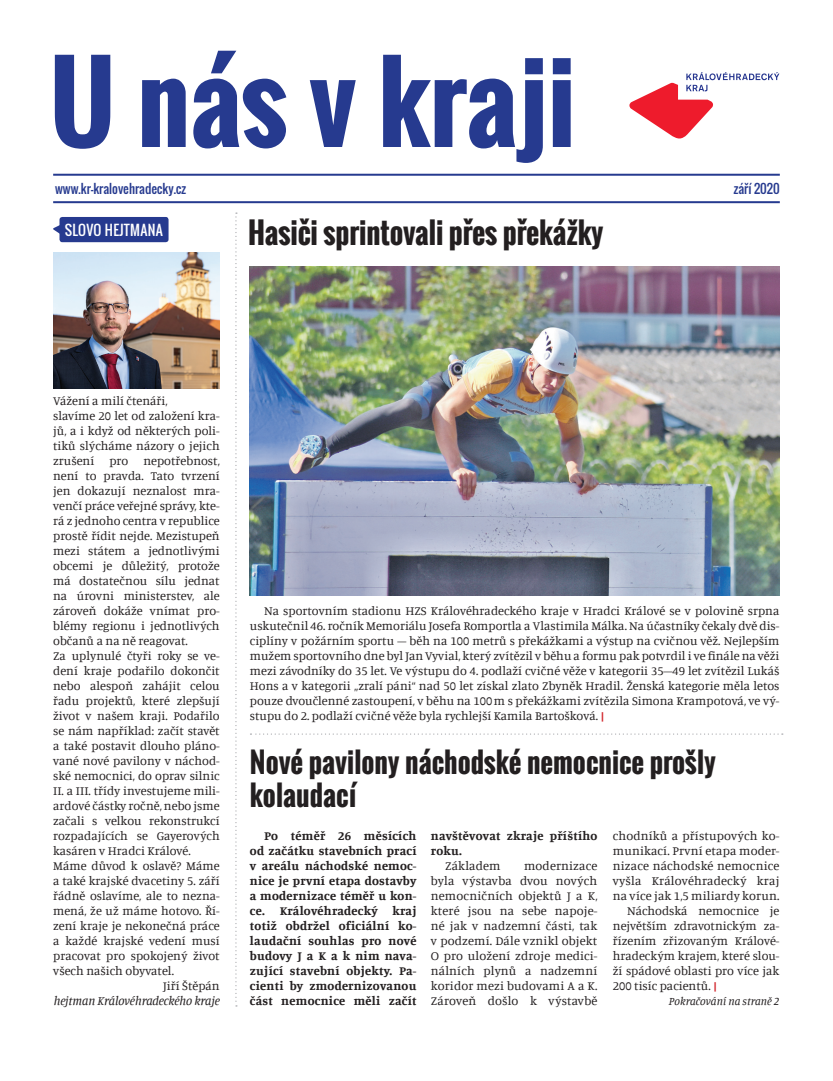
<style>
.page{position:relative;width:833px;height:1081px;background:#fff}
.page>*{position:absolute;margin:0;border:0;box-sizing:border-box;transform-origin:0 0}
.t1{font:700 104.88px "Oswald";color:#263a8f}
.t2{font:700 28.75px "Oswald";letter-spacing:-.005em;color:#231f20}
.t3{font:700 27.5px/33px "Oswald";color:#231f20}
.t4{font:13.75px "Oswald";letter-spacing:.02em;color:#fff}
.t5{font:12.5px/15px "Manuale";color:#231f20;text-align:justify}
.t6{font:700 12.5px/15px "Manuale";letter-spacing:.02em;color:#231f20;text-align:justify}
.t7{font:12.5px "Oswald";color:#263a8f}
.t8{font:italic 12.5px "Manuale";letter-spacing:-.01em;color:#231f20}
.t9{font:italic 11.25px "Manuale";color:#231f20}
.s1{font-weight:700;font-size:11.25px;color:#d1232a}
</style>
<div class="page">
<svg style="left:629px;top:72px;width:150px;height:67px"></svg>
<hr style="left:53px;top:201px;width:727px;height:2px;background:#263a8f">
<hr style="left:53px;top:174px;width:727px;height:2px;background:#263a8f">
<svg style="left:53px;top:225px;width:6px;height:8px"></svg>
<div style="left:59px;top:217px;width:109px;height:25px;background:#263a8f;border-radius:3px"></div>
<svg style="left:235px;top:212px;width:2px;height:794px"></svg>
<svg style="left:250px;top:733px;width:533px;height:2px"></svg>
<img style="left:53px;top:252px;width:167px;height:136px">
<img style="left:250px;top:266px;width:529px;height:329px">
<h1 class="t1" style="left:50px;top:23px;width:527px">U nás v kraji</h1>
<p class="t7" style="left:55px;top:179px;width:133px">www.kr-kralovehradecky.cz</p>
<p class="t7" style="left:733px;top:179px;width:48px">září 2020</p>
<p class="t4" style="left:65px;top:219px;width:100px">Slovo hejtmana</p>
<h2 class="t2" style="left:248px;top:211px;width:357px">Hasiči sprintovali přes překážky</h2>
<p class="t5" style="left:53px;top:393px;width:116px">Vážení a milí čtenáři,</p>
<p class="t5" style="left:53px;top:408px;width:168px">slavíme 20 let od založení kra-</p>
<p class="t5" style="left:53px;top:423px;width:168px">jů, a i když od některých poli-</p>
<p class="t5" style="left:53px;top:438px;width:168px">tiků slýcháme názory o jejich</p>
<p class="t5" style="left:53px;top:453px;width:168px">zrušení pro nepotřebnost,</p>
<p class="t5" style="left:53px;top:468px;width:168px">není to pravda. Tato tvrzení</p>
<p class="t5" style="left:53px;top:483px;width:168px">jen dokazují neznalost mra-</p>
<p class="t5" style="left:53px;top:498px;width:168px">venčí práce veřejné správy, kte-</p>
<p class="t5" style="left:53px;top:513px;width:168px">rá z jednoho centra v republice</p>
<p class="t5" style="left:53px;top:528px;width:168px">prostě řídit nejde. Mezistupeň</p>
<p class="t5" style="left:53px;top:543px;width:168px">mezi státem a jednotlivými</p>
<p class="t5" style="left:53px;top:558px;width:168px">obcemi je důležitý, protože</p>
<p class="t5" style="left:53px;top:573px;width:168px">má dostatečnou sílu jednat</p>
<p class="t5" style="left:53px;top:588px;width:168px">na úrovni ministerstev, ale</p>
<p class="t5" style="left:53px;top:603px;width:168px">zároveň dokáže vnímat pro-</p>
<p class="t5" style="left:53px;top:618px;width:168px">blémy regionu i jednotlivých</p>
<p class="t5" style="left:53px;top:633px;width:136px">občanů a na ně reagovat.</p>
<p class="t5" style="left:53px;top:648px;width:168px">Za uplynulé čtyři roky se ve-</p>
<p class="t5" style="left:53px;top:663px;width:168px">dení kraje podařilo dokončit</p>
<p class="t5" style="left:53px;top:678px;width:168px">nebo alespoň zahájit celou</p>
<p class="t5" style="left:53px;top:693px;width:168px">řadu projektů, které zlepšují</p>
<p class="t5" style="left:53px;top:708px;width:168px">život v našem kraji. Podařilo</p>
<p class="t5" style="left:53px;top:723px;width:168px">se nám například: začít stavět</p>
<p class="t5" style="left:53px;top:738px;width:168px">a také postavit dlouho pláno-</p>
<p class="t5" style="left:53px;top:753px;width:168px">vané nové pavilony v náchod-</p>
<p class="t5" style="left:53px;top:768px;width:168px">ské nemocnici, do oprav silnic</p>
<p class="t5" style="left:53px;top:783px;width:168px">II. a III. třídy investujeme mili-</p>
<p class="t5" style="left:53px;top:798px;width:168px">ardové částky ročně, nebo jsme</p>
<p class="t5" style="left:53px;top:813px;width:168px">začali s velkou rekonstrukcí</p>
<p class="t5" style="left:53px;top:828px;width:168px">rozpadajících se Gayerových</p>
<p class="t5" style="left:53px;top:843px;width:139px">kasáren v Hradci Králové.</p>
<p class="t5" style="left:53px;top:858px;width:168px">Máme důvod k oslavě? Máme</p>
<p class="t5" style="left:53px;top:873px;width:168px">a také krajské dvacetiny 5. září</p>
<p class="t5" style="left:53px;top:888px;width:168px">řádně oslavíme, ale to nezna-</p>
<p class="t5" style="left:53px;top:903px;width:168px">mená, že už máme hotovo. Ří-</p>
<p class="t5" style="left:53px;top:918px;width:168px">zení kraje je nekonečná práce</p>
<p class="t5" style="left:53px;top:933px;width:168px">a každé krajské vedení musí</p>
<p class="t5" style="left:53px;top:948px;width:168px">pracovat pro spokojený život</p>
<p class="t5" style="left:53px;top:963px;width:122px">všech našich obyvatel.</p>
<p class="t5" style="left:163px;top:978px;width:58px">Jiří Štěpán</p>
<p class="t8" style="left:54px;top:993px;width:167px">hejtman Královéhradeckého kraje</p>
<p class="t5" style="left:250px;top:603px;width:531px;text-indent:14px">Na sportovním stadionu HZS Královéhradeckého kraje v Hradci Králové se v polovině srpna uskutečnil 46. ročník Memoriálu Josefa Romportla a Vlastimila Málka. Na účastníky čekaly dvě dis&shy;ciplíny v požárním sportu – běh na 100 metrů s překážkami a výstup na cvičnou věž. Nejlepším mužem sportovního dne byl Jan Vyvial, který zvítězil v běhu a formu pak potvrdil i ve finále na věži mezi závodníky do 35 let. Ve výstupu do 4. podlaží cvičné věže v kategorii 35–49 let zvítězil Lukáš Hons a v kategorii „zralí páni“ nad 50 let získal zlato Zbyněk Hradil. Ženská kategorie měla letos pouze dvoučlenné zastoupení, v běhu na 100m s překážkami zvítězila Simona Krampotová, ve vý&shy;stupu do 2. podlaží cvičné věže byla rychlejší Kamila Bartošková. <span class="s1">|</span></p>
<h3 class="t3" style="left:250px;top:746px;width:467px">Nové pavilony náchodské nemocnice prošly kolaudací</h3>
<p class="t6" style="left:250px;top:828px;width:168px;text-indent:14px">Po téměř 26 měsících od začátku stavebních prací v areálu náchodské nemoc&shy;nice je první etapa dostavby a modernizace téměř u kon&shy;ce. Královéhradecký kraj totiž obdržel oficiální ko&shy;laudační souhlas pro nové budovy J a K a k nim nava&shy;zující stavební objekty. Pa&shy;cienti by zmodernizovanou část nemocnice měli začít</p>
<p class="t6" style="left:431px;top:828px;width:168px">navštěvovat zkraje příštího roku.</p>
<p class="t5" style="left:431px;top:858px;width:168px;text-indent:93px">modernizace byla výstavba dvou nových nemocničních objektů J a K, které jsou na sebe napoje&shy;né jak v nadzemní části, tak v podzemí. Dále vznikl objekt O pro uložení zdroje medici&shy;nálních plynů a nadzemní koridor mezi budovami A a K.<br>Zároveň došlo k výstavbě</p>
<p class="t5" style="left:445px;top:858px;width:57px">Základem</p>
<p class="t5" style="left:613px;top:828px;width:168px">chodníků a přístupových ko-</p>
<p class="t5" style="left:613px;top:843px;width:168px">munikací. První etapa moder-</p>
<p class="t5" style="left:613px;top:858px;width:168px">nizace náchodské nemocnice</p>
<p class="t5" style="left:613px;top:873px;width:168px">vyšla Královéhradecký kraj</p>
<p class="t5" style="left:613px;top:888px;width:168px">na více jak 1,5 miliardy korun.</p>
<p class="t5" style="left:627px;top:903px;width:154px">Náchodská nemocnice je</p>
<p class="t5" style="left:613px;top:918px;width:168px">největším zdravotnickým za-</p>
<p class="t5" style="left:613px;top:933px;width:168px">řízením zřizovaným Králové-</p>
<p class="t5" style="left:613px;top:948px;width:168px">hradeckým krajem, které slou-</p>
<p class="t5" style="left:613px;top:963px;width:168px">ží spádové oblasti pro více jak</p>
<p class="t5" style="left:613px;top:978px;width:106px">200 tisíc pacientů. <span class="s1">|</span></p>
<p class="t9" style="left:669px;top:994px;width:112px">Pokračování na straně 2</p>
</div>
